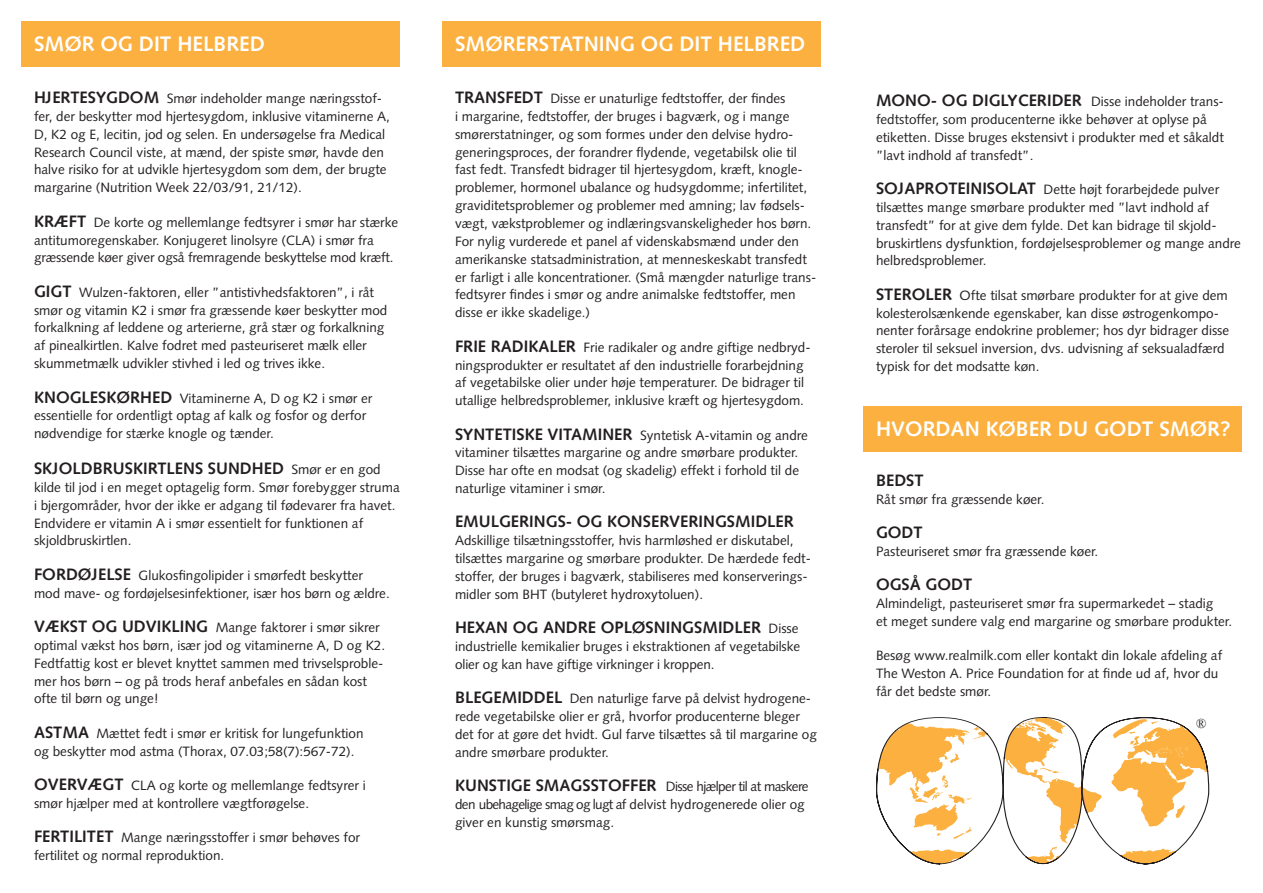
<style>
.page{position:relative;width:1263px;height:893px;background:#fff}
.page>*{position:absolute;margin:0;border:0;box-sizing:border-box;transform-origin:0 0}
.t1{font:700 21px "Syntax";color:#fff}
.t2{font:700 16.5px "Syntax";color:#231f20}
.t3{font:13.5px/17.9px "Syntax";color:#231f20}
.t4{font:13.5px "Times New Roman";color:#231f20}
.s1{font-weight:700;font-size:16.5px}
.s2{font-weight:400;font-size:13.5px}
</style>
<div class="page">
<div style="left:21px;top:21px;width:379px;height:45px;background:#fbb03f"></div>
<div style="left:442px;top:21px;width:379px;height:45px;background:#fbb03f"></div>
<div style="left:863px;top:406px;width:379px;height:45px;background:#fbb03f"></div>
<svg style="left:876px;top:717px;width:333px;height:99px"></svg>
<svg style="left:1004px;top:717px;width:98px;height:148px"></svg>
<svg style="left:882px;top:720px;width:326px;height:144px"></svg>
<h1 class="t1" style="left:34px;top:32px;width:232px">SMØR OG DIT HELBRED</h1>
<h1 class="t1" style="left:455px;top:32px;width:352px">SMØRERSTATNING OG DIT HELBRED</h1>
<p class="t3" style="left:34px;top:90px;width:357px"><span class="s1">HJERTESYGDOM</span> Smør indeholder mange næringsstof&shy;fer, der beskytter mod hjertesygdom, inklusive vitaminerne A, D, K2 og E, lecitin, jod og selen. En undersøgelse fra Medical Research Council viste, at mænd, der spiste smør, havde den halve risiko for at udvikle hjertesygdom som dem, der brugte margarine (Nutrition Week 22/03/91, 21/12).</p>
<p class="t3" style="left:34px;top:213px;width:366px"><span class="s1">KRÆFT</span> De korte og mellemlange fedtsyrer i smør har stærke antitumoregenskaber. Konjugeret linolsyre (CLA) i smør fra græssende køer giver også fremragende beskyttelse mod kræft.</p>
<p class="t3" style="left:34px;top:283px;width:355px"><span class="s1">GIGT</span> Wulzen-faktoren, eller ”antistivhedsfaktoren”, i råt smør og vitamin K2 i smør fra græssende køer beskytter mod forkalkning af leddene og arterierne, grå stær og forkalkning af pinealkirtlen. Kalve fodret med pasteuriseret mælk eller skummetmælk udvikler stivhed i led og trives ikke.</p>
<p class="t3" style="left:34px;top:389px;width:340px"><span class="s1">KNOGLESKØRHED</span> Vitaminerne A, D og K2 i smør er essentielle for ordentligt optag af kalk og fosfor og derfor nødvendige for stærke knogle og tænder.</p>
<p class="t2" style="left:34px;top:459px;width:348px">SKJOLDBRUSKIRTLENS SUNDHED <span class="s2">Smør er en god</span></p>
<p class="t3" style="left:34px;top:478px;width:367px">kilde til jod i en meget optagelig form. Smør forebygger struma i bjergområder, hvor der ikke er adgang til fødevarer fra havet.<br>Endvidere er vitamin A i smør essentielt for funktionen af skjoldbruskirtlen.</p>
<p class="t3" style="left:34px;top:566px;width:357px"><span class="s1">FORDØJELSE</span> Glukosfingolipider i smørfedt beskytter mod mave- og fordøjelsesinfektioner, især hos børn og ældre.</p>
<p class="t3" style="left:34px;top:618px;width:353px"><span class="s1">VÆKST OG UDVIKLING</span> Mange faktorer i smør sikrer optimal vækst hos børn, især jod og vitaminerne A, D og K2.<br>Fedtfattig kost er blevet knyttet sammen med trivselsproble&shy;mer hos børn – og på trods heraf anbefales en sådan kost ofte til børn og unge!</p>
<p class="t3" style="left:34px;top:724px;width:331px"><span class="s1">ASTMA</span> Mættet fedt i smør er kritisk for lungefunktion og beskytter mod astma (Thorax, 07.03;58(7):567-72).</p>
<p class="t3" style="left:34px;top:776px;width:333px"><span class="s1">OVERVÆGT</span> CLA og korte og mellemlange fedtsyrer i smør hjælper med at kontrollere vægtforøgelse.</p>
<p class="t3" style="left:34px;top:829px;width:328px"><span class="s1">FERTILITET</span> Mange næringsstoffer i smør behøves for fertilitet og normal reproduktion.</p>
<p class="t3" style="left:455px;top:90px;width:363px"><span class="s1">TRANSFEDT</span> Disse er unaturlige fedtstoffer, der findes<br>i margarine, fedtstoffer, der bruges i bagværk, og i mange smørerstatninger, og som formes under den delvise hydro&shy;generingsproces, der forandrer flydende, vegetabilsk olie til fast fedt. Transfedt bidrager til hjertesygdom, kræft, knogle&shy;problemer, hormonel ubalance og hudsygdomme; infertilitet, graviditetsproblemer og problemer med amning; lav fødsels&shy;vægt, vækstproblemer og indlæringsvanskeligheder hos børn.<br>For nylig vurderede et panel af videnskabsmænd under den amerikanske statsadministration, at menneskeskabt transfedt er farligt i alle koncentrationer. (Små mængder naturlige trans&shy;fedtsyrer findes i smør og andre animalske fedtstoffer, men disse er ikke skadelige.)</p>
<p class="t3" style="left:455px;top:338px;width:357px"><span class="s1">FRIE RADIKALER</span> Frie radikaler og andre giftige nedbryd&shy;ningsprodukter er resultatet af den industrielle forarbejdning af vegetabilske olier under høje temperaturer. De bidrager til utallige helbredsproblemer, inklusive kræft og hjertesygdom.</p>
<p class="t3" style="left:455px;top:426px;width:354px"><span class="s1">SYNTETISKE VITAMINER</span> Syntetisk A-vitamin og andre vitaminer tilsættes margarine og andre smørbare produkter.<br>Disse har ofte en modsat (og skadelig) effekt i forhold til de naturlige vitaminer i smør.</p>
<p class="t2" style="left:455px;top:512px;width:340px">EMULGERINGS- OG KONSERVERINGSMIDLER</p>
<p class="t3" style="left:455px;top:532px;width:358px">Adskillige tilsætningsstoffer, hvis harmløshed er diskutabel, tilsættes margarine og smørbare produkter. De hærdede fedt&shy;stoffer, der bruges i bagværk, stabiliseres med konserverings&shy;midler som BHT (butyleret hydroxytoluen).</p>
<p class="t2" style="left:455px;top:618px;width:345px">HEXAN OG ANDRE OPLØSNINGSMIDLER <span class="s2">Disse</span></p>
<p class="t3" style="left:455px;top:637px;width:347px">industrielle kemikalier bruges i ekstraktionen af vegetabilske olier og kan have giftige virkninger i kroppen.</p>
<p class="t3" style="left:455px;top:690px;width:363px"><span class="s1">BLEGEMIDDEL</span> Den naturlige farve på delvist hydrogene&shy;rede vegetabilske olier er grå, hvorfor producenterne bleger det for at gøre det hvidt. Gul farve tilsættes så til margarine og andre smørbare produkter.</p>
<p class="t3" style="left:455px;top:778px;width:355px"><span class="s1">KUNSTIGE SMAGSSTOFFER</span> Disse hjælper til at maskere den ubehagelige smag og lugt af delvist hydrogenerede olier og giver en kunstig smørsmag.</p>
<p class="t3" style="left:876px;top:93px;width:349px"><span class="s1">MONO- OG DIGLYCERIDER</span> Disse indeholder trans&shy;fedtstoffer, som producenterne ikke behøver at oplyse på etiketten. Disse bruges ekstensivt i produkter med et såkaldt ”lavt indhold af transfedt”.</p>
<p class="t3" style="left:876px;top:180px;width:366px"><span class="s1">SOJAPROTEINISOLAT</span> Dette højt forarbejdede pulver tilsættes mange smørbare produkter med ”lavt indhold af transfedt” for at give dem fylde. Det kan bidrage til skjold&shy;bruskirtlens dysfunktion, fordøjelsesproblemer og mange andre helbredsproblemer.</p>
<p class="t3" style="left:876px;top:286px;width:355px"><span class="s1">STEROLER</span> Ofte tilsat smørbare produkter for at give dem kolesterolsænkende egenskaber, kan disse østrogenkompo&shy;nenter forårsage endokrine problemer; hos dyr bidrager disse steroler til seksuel inversion, dvs. udvisning af seksualadfærd typisk for det modsatte køn.</p>
<h1 class="t1" style="left:876px;top:417px;width:356px">HVORDAN KØBER DU GODT SMØR?</h1>
<p class="t2" style="left:876px;top:471px;width:49px">BEDST</p>
<p class="t3" style="left:876px;top:490px;width:170px">Råt smør fra græssende køer.</p>
<p class="t2" style="left:876px;top:523px;width:48px">GODT</p>
<p class="t3" style="left:876px;top:542px;width:224px">Pasteuriseret smør fra græssende køer.</p>
<p class="t2" style="left:876px;top:575px;width:98px">OGSÅ GODT</p>
<p class="t3" style="left:876px;top:595px;width:358px">Almindeligt, pasteuriseret smør fra supermarkedet – stadig<br>et meget sundere valg end margarine og smørbare produkter.</p>
<p class="t3" style="left:876px;top:647px;width:348px">Besøg www.realmilk.com eller kontakt din lokale afdeling af<br>The Weston A. Price Foundation for at finde ud af, hvor du får det bedste smør.</p>
<p class="t4" style="left:1196px;top:714px;width:12px">®</p>
</div>
